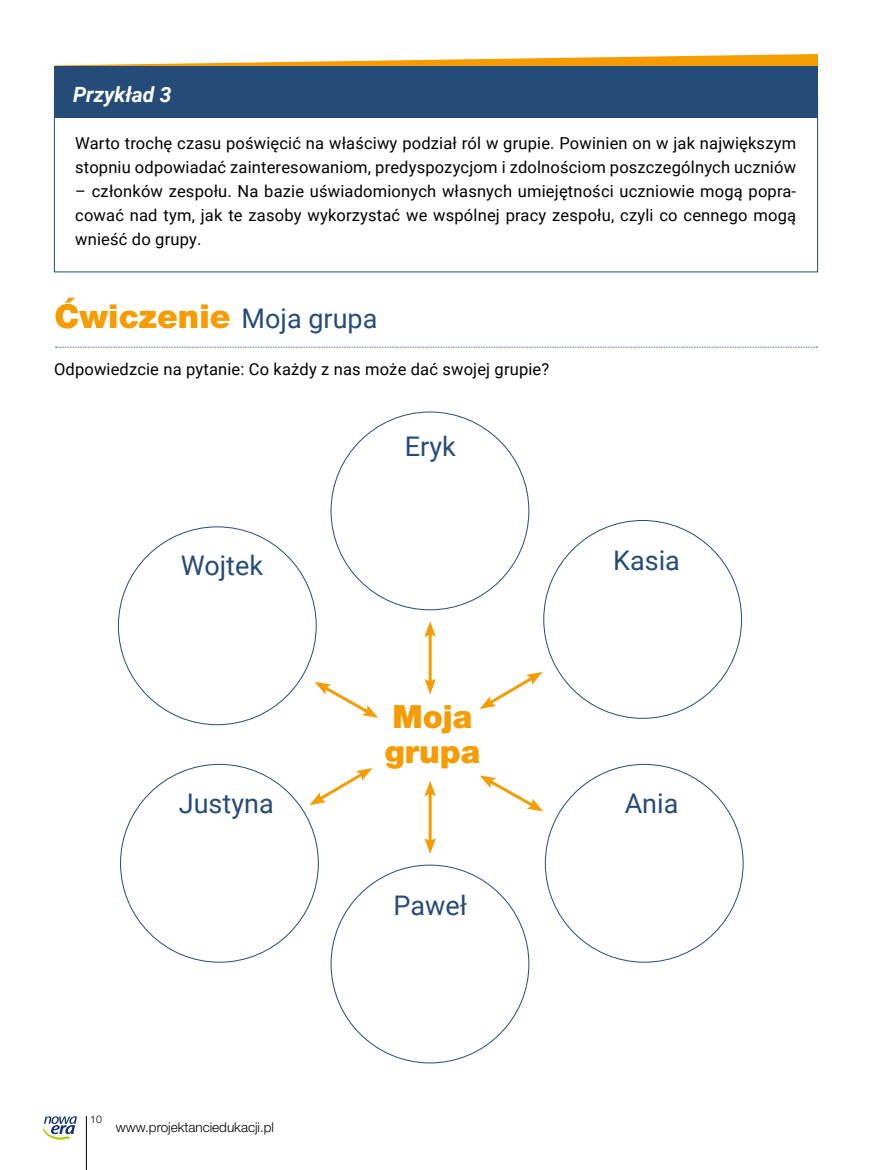
<style>
.page{position:relative;width:872px;height:1170px;background:#fff}
.page>*{position:absolute;margin:0;border:0;box-sizing:border-box;transform-origin:0 0}
.t1{font:900 33px "Helvetica Neue LT Pro";color:#f59c02}
.t2{font:900 32.1px/35px "Helvetica Neue LT Pro";color:#f59c02}
.t3{font:27px "Roboto";color:#254c78}
.t4{font:italic 700 21px "Roboto";color:#fff}
.t5{font:16.5px/24px "Roboto";letter-spacing:.01em;color:#000}
.t6{font:300 13.5px "Helvetica Neue LT Pro";color:#000}
.t7{font:300 10.5px "Helvetica Neue LT Pro";color:#000}
.s1{font-family:"Roboto";font-weight:400;font-size:27px;color:#254c78}
</style>
<div class="page">
<hr style="left:86px;top:1115px;width:1px;height:54px;background:#000">
<svg style="left:43px;top:1116px;width:34px;height:23px"></svg>
<svg style="left:54px;top:54px;width:764px;height:13px"></svg>
<div style="left:54px;top:67px;width:764px;height:51px;background:#254c78"></div>
<div style="left:54px;top:95px;width:764px;height:177px;border:1px solid #254c78"></div>
<svg style="left:56px;top:347px;width:761px;height:1px"></svg>
<hr style="left:428px;top:631px;width:3px;height:53px;background:#f59c02">
<svg style="left:424px;top:621px;width:12px;height:16px"></svg>
<svg style="left:424px;top:678px;width:12px;height:16px"></svg>
<svg style="left:314px;top:681px;width:64px;height:36px"></svg>
<svg style="left:309px;top:768px;width:63px;height:37px"></svg>
<hr style="left:428px;top:791px;width:3px;height:52px;background:#f59c02">
<svg style="left:424px;top:781px;width:12px;height:15px"></svg>
<svg style="left:424px;top:837px;width:12px;height:16px"></svg>
<svg style="left:479px;top:775px;width:64px;height:36px"></svg>
<svg style="left:479px;top:672px;width:63px;height:37px"></svg>
<p class="t4" style="left:73px;top:79px;width:100px">Przykład 3</p>
<p class="t5" style="left:75px;top:131px;width:722px">Warto trochę czasu poświęcić na właściwy podział ról w grupie. Powinien on w jak największym stopniu odpowiadać zainteresowaniom, predyspozycjom i zdolnościom poszczególnych uczniów</p>
<p class="t5" style="left:75px;top:179px;width:722px;text-align:justify">– członków zespołu. Na bazie uświadomionych własnych umiejętności uczniowie mogą popra&shy;cować nad tym, jak te zasoby wykorzystać we wspólnej pracy zespołu, czyli co cennego mogą wnieść do grupy.</p>
<h1 class="t1" style="left:54px;top:296px;width:324px">Ćwiczenie <span class="s1">Moja grupa</span></h1>
<p class="t5" style="left:54px;top:356px;width:497px">Odpowiedzcie na pytanie: Co każdy z nas może dać swojej grupie?</p>
<h3 class="t3" style="left:181px;top:546px;width:84px">Wojtek</h3>
<h3 class="t3" style="left:179px;top:784px;width:96px">Justyna</h3>
<p class="t7" style="left:90px;top:1113px;width:13px">10</p>
<p class="t6" style="left:116px;top:1118px;width:160px">www.projektanciedukacji.pl</p>
<h3 class="t3" style="left:405px;top:427px;width:52px">Eryk</h3>
<h2 class="t2" style="left:385px;top:699px;width:97px">Moja grupa</h2>
<h3 class="t3" style="left:394px;top:886px;width:75px">Paweł</h3>
<h3 class="t3" style="left:613px;top:541px;width:68px">Kasia</h3>
<h3 class="t3" style="left:624px;top:784px;width:55px">Ania</h3>
</div>
